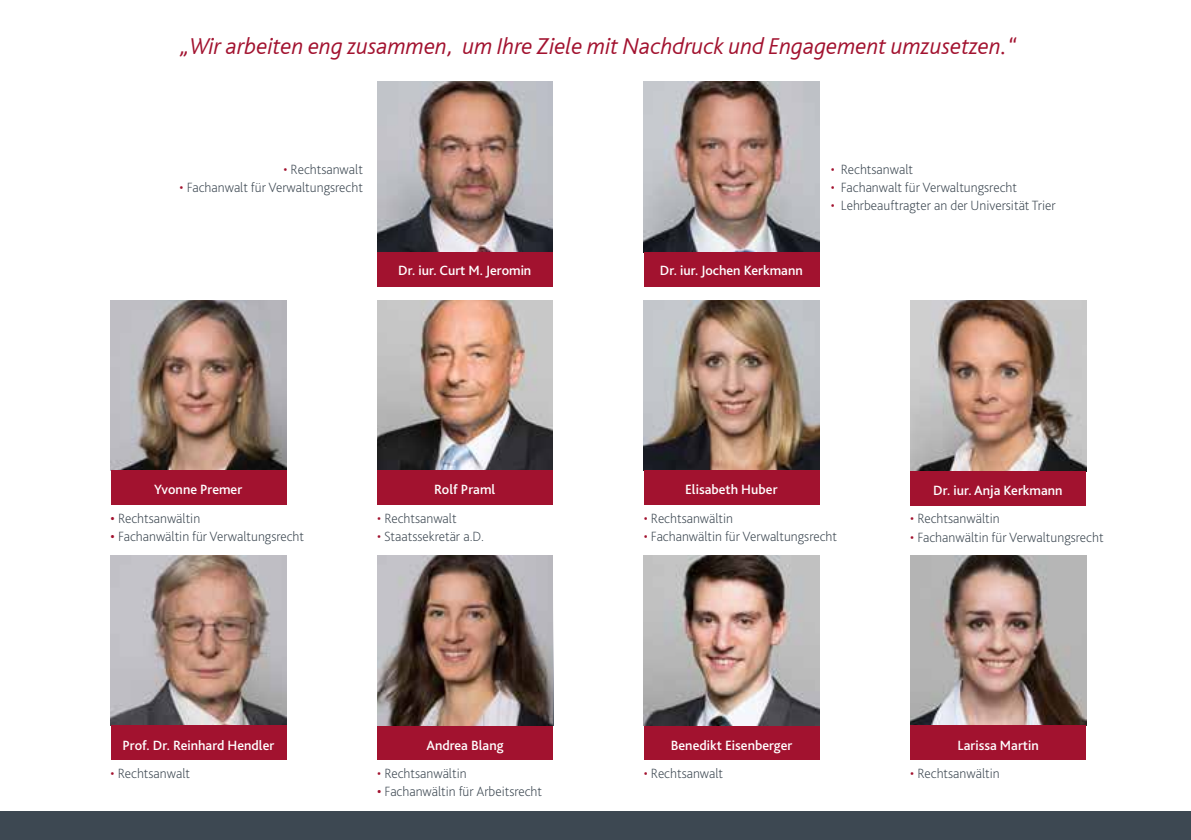
<style>
.page{position:relative;width:1191px;height:840px;background:#fff}
.page>*{position:absolute;margin:0;border:0;box-sizing:border-box;transform-origin:0 0}
.t1{font:italic 300 24px "Bliss";color:#a2122f}
.t2{font:200 14px "Bliss 2";color:#3d4852}
.t3{font:500 14px "Bliss 2";color:#fff}
.s1{color:#a2122f}
.s2{font-weight:400;color:#a2122f}
</style>
<div class="page">
<div style="left:0;top:811px;width:1191px;height:28px;background:#3d4852"></div>
<img style="left:111px;top:555px;width:175px;height:170px">
<img style="left:643px;top:82px;width:176px;height:170px">
<img style="left:377px;top:82px;width:176px;height:170px">
<img style="left:111px;top:300px;width:175px;height:170px">
<img style="left:377px;top:300px;width:176px;height:170px">
<img style="left:643px;top:300px;width:176px;height:170px">
<img style="left:910px;top:555px;width:176px;height:170px">
<div style="left:377px;top:252px;width:176px;height:34px;background:#a2122f"></div>
<div style="left:643px;top:252px;width:176px;height:34px;background:#a2122f"></div>
<div style="left:111px;top:470px;width:175px;height:34px;background:#a2122f"></div>
<div style="left:377px;top:470px;width:176px;height:34px;background:#a2122f"></div>
<div style="left:643px;top:470px;width:176px;height:34px;background:#a2122f"></div>
<div style="left:377px;top:725px;width:176px;height:34px;background:#a2122f"></div>
<div style="left:643px;top:725px;width:176px;height:34px;background:#a2122f"></div>
<div style="left:910px;top:725px;width:176px;height:34px;background:#a2122f"></div>
<div style="left:111px;top:725px;width:175px;height:34px;background:#a2122f"></div>
<img style="left:910px;top:301px;width:176px;height:170px">
<div style="left:910px;top:471px;width:176px;height:34px;background:#a2122f"></div>
<img style="left:377px;top:555px;width:175px;height:170px">
<img style="left:643px;top:555px;width:176px;height:170px">
<h1 class="t1" style="left:180px;top:34px;width:838px">„Wir arbeiten eng zusammen, um Ihre Ziele mit Nachdruck und Engagement umzusetzen.“</h1>
<p class="t2" style="left:283px;top:160px;width:81px"><span class="s1">•</span> Rechtsanwalt</p>
<p class="t2" style="left:179px;top:178px;width:185px"><span class="s1">•</span> Fachanwalt für Verwaltungsrecht</p>
<p class="t3" style="left:398px;top:261px;width:135px">Dr. iur. Curt M. Jeromin</p>
<p class="t3" style="left:660px;top:261px;width:144px">Dr. iur. Jochen Kerkmann</p>
<p class="t2" style="left:831px;top:160px;width:84px"><span class="s1">•</span> Rechtsanwalt</p>
<p class="t2" style="left:831px;top:178px;width:188px"><span class="s1">•</span> Fachanwalt für Verwaltungsrecht</p>
<p class="t2" style="left:831px;top:196px;width:226px"><span class="s1">•</span> Lehrbeauftragter an der Universität Trier</p>
<p class="t3" style="left:154px;top:481px;width:90px">Yvonne Premer</p>
<p class="t3" style="left:434px;top:481px;width:63px">Rolf Praml</p>
<p class="t3" style="left:685px;top:481px;width:94px">Elisabeth Huber</p>
<p class="t2" style="left:111px;top:509px;width:91px"><span class="s2">•</span> Rechtsanwältin</p>
<p class="t2" style="left:111px;top:527px;width:195px"><span class="s2">•</span> Fachanwältin für Verwaltungsrecht</p>
<p class="t2" style="left:377px;top:509px;width:81px"><span class="s1">•</span> Rechtsanwalt</p>
<p class="t2" style="left:377px;top:527px;width:108px"><span class="s1">•</span> Staatssekretär a.D.</p>
<p class="t2" style="left:643px;top:509px;width:91px"><span class="s1">•</span> Rechtsanwältin</p>
<p class="t2" style="left:643px;top:527px;width:195px"><span class="s1">•</span> Fachanwältin für Verwaltungsrecht</p>
<p class="t3" style="left:933px;top:481px;width:131px">Dr. iur. Anja Kerkmann</p>
<p class="t2" style="left:910px;top:510px;width:91px"><span class="s1">•</span> Rechtsanwältin</p>
<p class="t2" style="left:910px;top:528px;width:195px"><span class="s1">•</span> Fachanwältin für Verwaltungsrecht</p>
<p class="t3" style="left:123px;top:736px;width:153px">Prof. Dr. Reinhard Hendler</p>
<p class="t3" style="left:426px;top:736px;width:79px">Andrea Blang</p>
<p class="t3" style="left:670px;top:736px;width:123px">Benedikt Eisenberger</p>
<p class="t3" style="left:957px;top:736px;width:83px">Larissa Martin</p>
<p class="t2" style="left:111px;top:764px;width:81px"><span class="s1">•</span> Rechtsanwalt</p>
<p class="t2" style="left:644px;top:764px;width:81px"><span class="s1">•</span> Rechtsanwalt</p>
<p class="t2" style="left:910px;top:764px;width:91px"><span class="s1">•</span> Rechtsanwältin</p>
<p class="t2" style="left:377px;top:764px;width:91px"><span class="s1">•</span> Rechtsanwältin</p>
<p class="t2" style="left:377px;top:782px;width:166px"><span class="s2">•</span> Fachanwältin für Arbeitsrecht</p>
</div>
